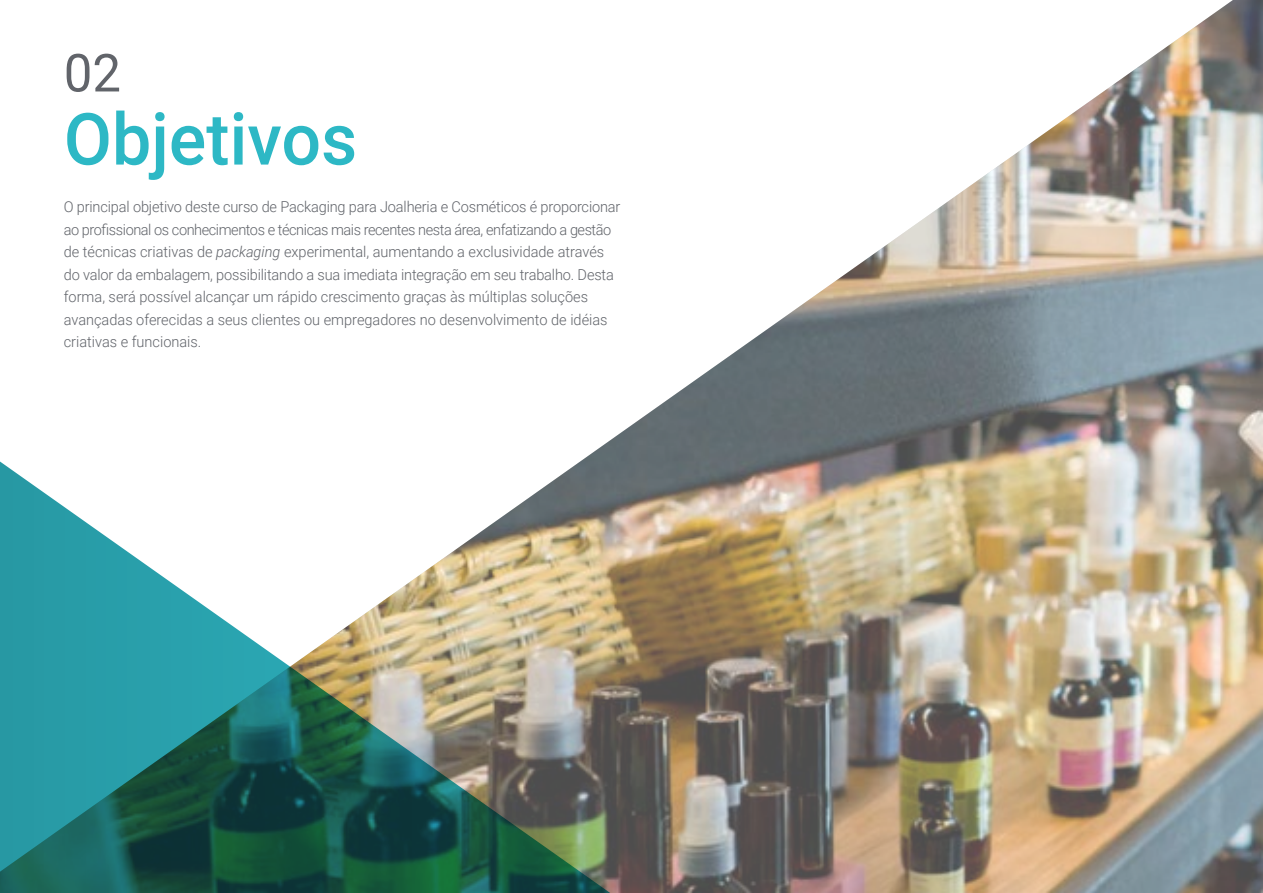
<style>
.page{position:relative;width:1263px;height:893px;background:#fff}
.page>*{position:absolute;margin:0;border:0;box-sizing:border-box;transform-origin:0 0}
.t1{font:500 72px "Roboto";color:#2db8c5}
.t2{font:52.5px "Roboto";color:#61646a}
.t3{font:300 15px/22.5px "Roboto";letter-spacing:-.01em;color:#61646a}
.s1{font-style:italic}
</style>
<div class="page">
<img style="left:602px;top:0;width:661px;height:893px">
<svg style="left:0;top:446px;width:640px;height:447px"></svg>
<h2 class="t2" style="left:64px;top:36px;width:59px">02</h2>
<h1 class="t1" style="left:64px;top:89px;width:295px">Objetivos</h1>
<p class="t3" style="left:64px;top:195px;width:558px">O principal objetivo deste curso de Packaging para Joalheria e Cosméticos é proporcionar ao profissional os conhecimentos e técnicas mais recentes nesta área, enfatizando a gestão de técnicas criativas de <span class="s1">packaging</span> experimental, aumentando a exclusividade através do valor da embalagem, possibilitando a sua imediata integração em seu trabalho. Desta forma, será possível alcançar um rápido crescimento graças às múltiplas soluções avançadas oferecidas a seus clientes ou empregadores no desenvolvimento de idéias criativas e funcionais.</p>
</div>
